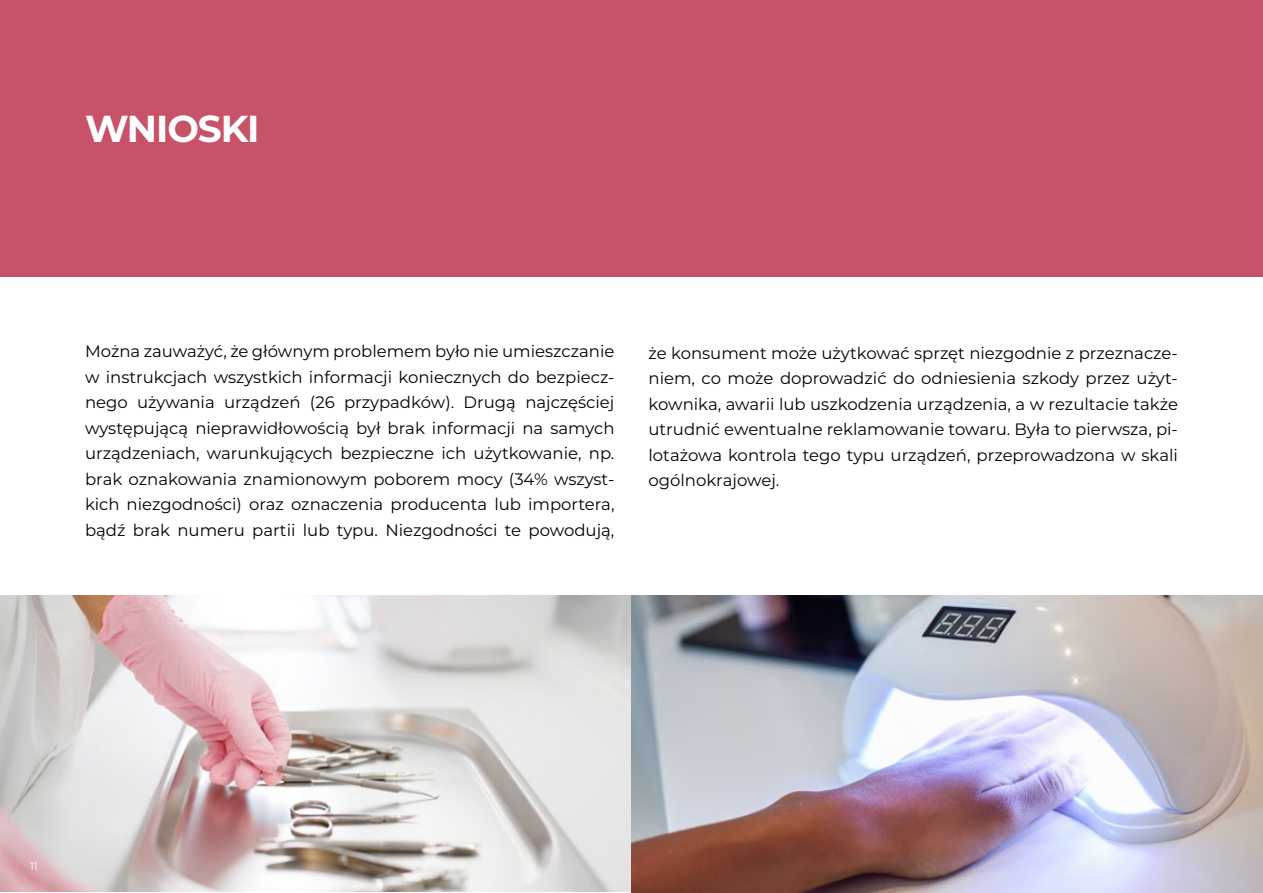
<style>
.page{position:relative;width:1263px;height:893px;background:#fff}
.page>*{position:absolute;margin:0;border:0;box-sizing:border-box;transform-origin:0 0}
.t1{font:700 37.5px "Montserrat";letter-spacing:-.03em;color:#fff}
.t2{font:16.5px/25.5px "Montserrat";color:#000;text-align:justify}
.t3{font:10.5px "Montserrat";color:#fff}
</style>
<div class="page">
<img style="left:0;top:596px;width:631px;height:295px">
<img style="left:631px;top:596px;width:632px;height:297px">
<div style="left:0;top:0;width:1263px;height:276px;background:#c85268"></div>
<h1 class="t1" style="left:85px;top:101px;width:176px">WNIOSKI</h1>
<p class="t2" style="left:85px;top:338px;width:531px">Można zauważyć, że głównym problemem było nie umieszczanie w instrukcjach wszystkich informacji koniecznych do bezpiecz&shy;nego używania urządzeń (26 przypadków). Drugą najczęściej występującą nieprawidłowością był brak informacji na samych urządzeniach, warunkujących bezpieczne ich użytkowanie, np. brak oznakowania znamionowym poborem mocy (34% wszyst&shy;kich niezgodności) oraz oznaczenia producenta lub importera, bądź brak numeru partii lub typu. Niezgodności te powodują,</p>
<p class="t2" style="left:648px;top:340px;width:531px">że konsument może użytkować sprzęt niezgodnie z przeznacze&shy;niem, co może doprowadzić do odniesienia szkody przez użyt&shy;kownika, awarii lub uszkodzenia urządzenia, a w rezultacie także utrudnić ewentualne reklamowanie towaru. Była to pierwsza, pi&shy;lotażowa kontrola tego typu urządzeń, przeprowadzona w skali ogólnokrajowej.</p>
<p class="t3" style="left:30px;top:859px;width:9px">11</p>
</div>
